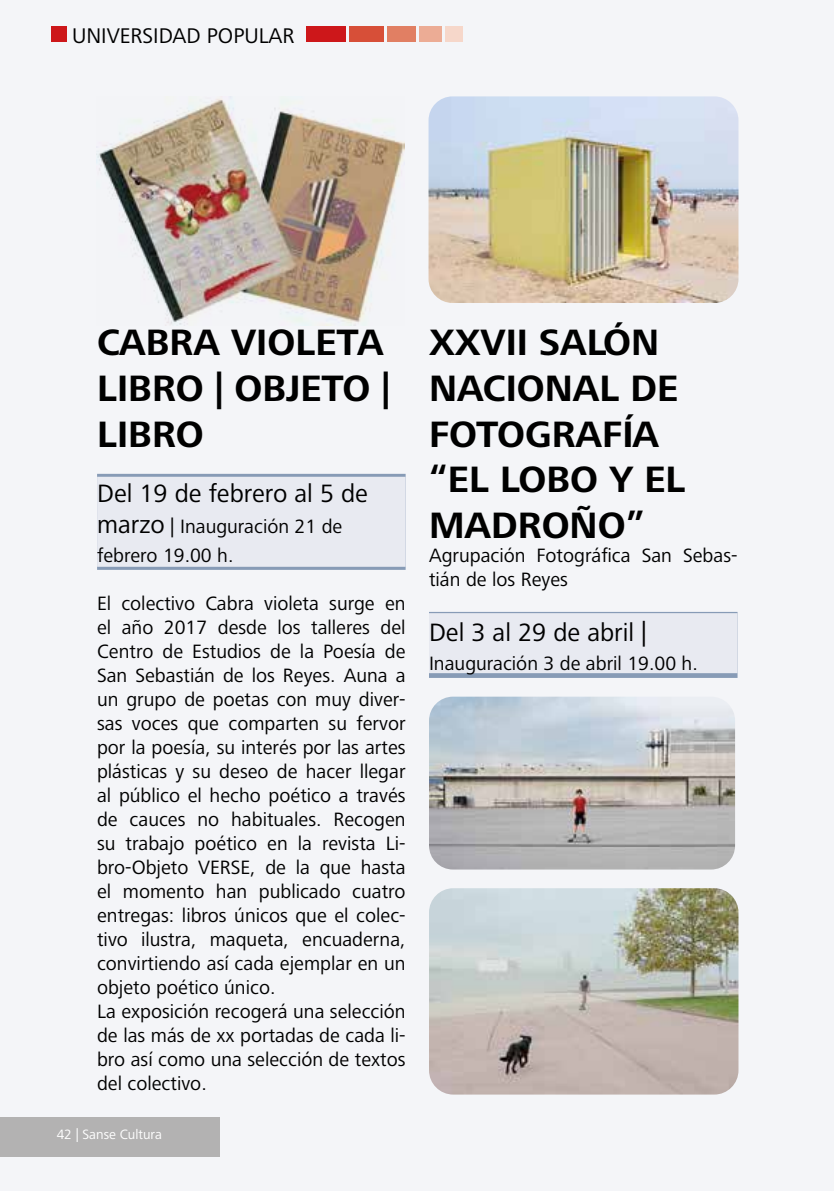
<style>
.page{position:relative;width:834px;height:1191px;background:#fff}
.page>*{position:absolute;margin:0;border:0;box-sizing:border-box;transform-origin:0 0}
.t1{font:700 38px/45.6px "Frutiger Next LT";color:#000}
.t2{font:26px "Frutiger Next LT";color:#000}
.t3{font:22px "Frutiger Next LT";color:#000}
.t4{font:20px/24px "Frutiger Next LT";color:#000}
.t5{font:14px "Frutiger Next LT";color:#fff}
.s1{font-size:26px}
</style>
<div class="page">
<div style="left:0;top:0;width:833px;height:1191px;background:#f4f5f8"></div>
<div style="left:429px;top:612px;width:308px;height:66px;background:linear-gradient(to right,#879bb6,#879bb6)"></div>
<div style="left:429px;top:613px;width:308px;height:60px;background:#e8eaf1"></div>
<img style="left:428px;top:96px;width:310px;height:207px">
<div style="left:97px;top:474px;width:308px;height:96px;background:linear-gradient(to right,#92a4bc,#92a4bd)"></div>
<div style="left:97px;top:477px;width:308px;height:90px;background:#e8eaf1"></div>
<img style="left:96px;top:96px;width:309px;height:230px">
<img style="left:429px;top:696px;width:306px;height:173px">
<img style="left:429px;top:888px;width:309px;height:206px">
<div style="left:0;top:1117px;width:219px;height:40px;background:#b3b2b2"></div>
<div style="left:51px;top:26px;width:16px;height:16px;background:#cd171a"></div>
<div style="left:306px;top:26px;width:40px;height:16px;background:#cd171a"></div>
<div style="left:349px;top:26px;width:34px;height:16px;background:#d74f38"></div>
<div style="left:387px;top:26px;width:28px;height:16px;background:#e17f63"></div>
<div style="left:419px;top:26px;width:23px;height:16px;background:#ecac95"></div>
<div style="left:445px;top:26px;width:17px;height:16px;background:#f6d7ca"></div>
<p class="t3" style="left:72px;top:23px;width:224px">UNIVERSIDAD POPULAR</p>
<p class="t1" style="left:97px;top:320px;width:294px">CABRA VIOLETA<br>LIBRO | OBJETO |<br>LIBRO</p>
<p class="t2" style="left:97px;top:479px;width:272px">Del 19 de febrero al 5 de</p>
<p class="t4" style="left:97px;top:512px;width:247px;line-height:28.8px"><span class="s1">marzo</span> | I nauguración 21 de febrero 19.00 h.</p>
<p class="t4" style="left:97px;top:591px;width:310px">El colectivo Cabra violeta surge en el año 2017 desde los talleres del Centro de Estudios de la Poesía de San Sebastián de los Reyes. Auna a un grupo de poetas con muy diver&shy;sas voces que comparten su fervor por la poesía, su interés por las artes plásticas y su deseo de hacer llegar al público el hecho poético a través de cauces no habituales. Recogen su trabajo poético en la revista Li&shy;bro-Objeto VERSE, de la que hasta el momento han publicado cuatro entregas: libros únicos que el colec&shy;tivo ilustra, maqueta, encuaderna, convirtiendo así cada ejemplar en un objeto poético único.<br>La exposición recogerá una selección de las más de xx portadas de cada li&shy;bro así como una selección de textos del colectivo.</p>
<p class="t5" style="left:57px;top:1127px;width:107px">42 | Sanse Cultura</p>
<p class="t1" style="left:429px;top:320px;width:258px">XXVII SALÓN<br>NACIONAL DE<br>FOTOGRAFÍA “EL LOBO Y EL<br>MADROÑO”</p>
<p class="t4" style="left:429px;top:543px;width:310px">Agrupación Fotográfica San Sebas&shy;tián de los Reyes</p>
<p class="t2" style="left:429px;top:618px;width:219px">Del 3 al 29 de abril |</p>
<p class="t4" style="left:429px;top:651px;width:270px">I nauguración 3 de abril 19.00 h.</p>
</div>
